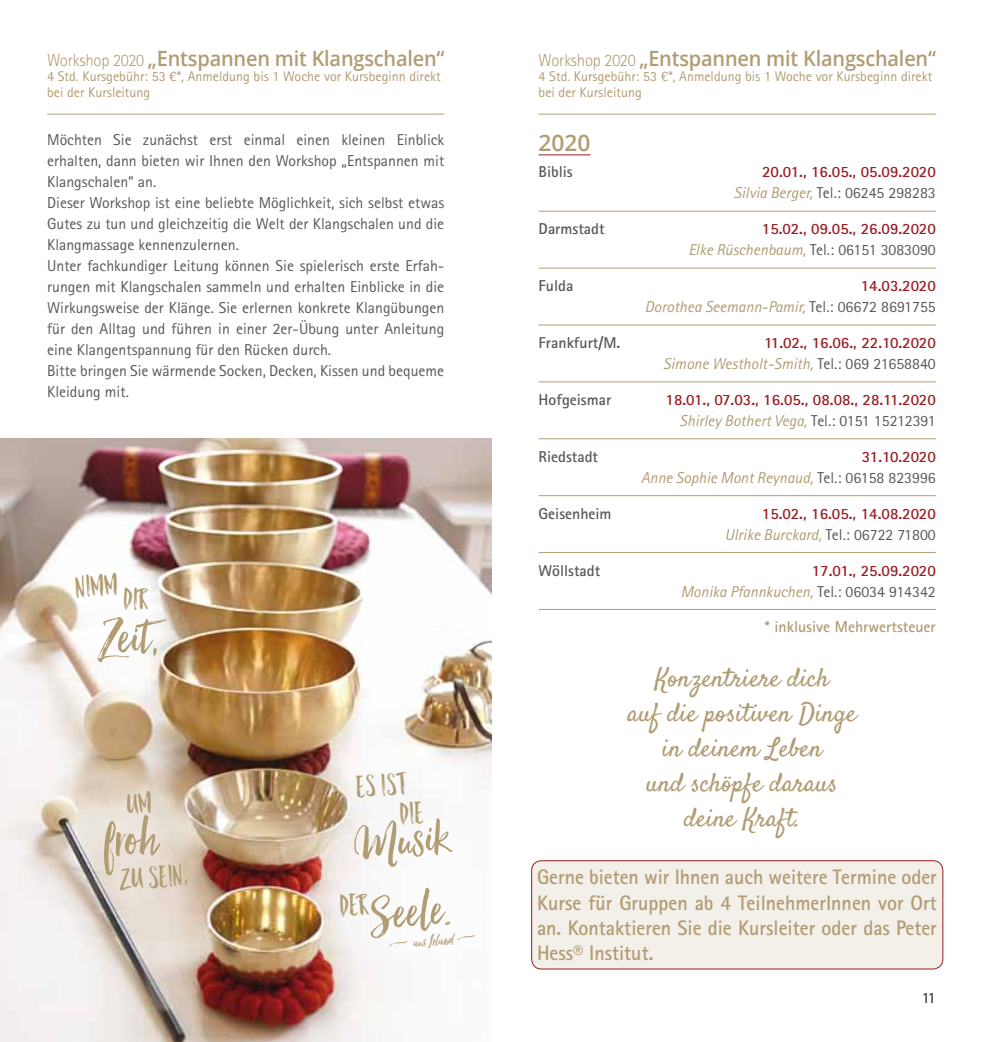
<style>
.page{position:relative;width:983px;height:1042px;background:#fff}
.page>*{position:absolute;margin:0;border:0;box-sizing:border-box;transform-origin:0 0}
.t1{font:63px "Hello Beautiful";color:#b19c73}
.t2{font:28px/30.8px "Hello Beautiful Marker";color:#b19c73}
.t3{font:26.25px/35px "Satisfy";color:#b19c73;text-align:center}
.t4{font:600 22.75px "Open Sans";color:#b19c73}
.t5{font:700 21px/25.2px "Rotis Sans Serif Std";color:#b19c73;text-align:justify;scale:.95 1}
.t6{font:600 21px "Open Sans";letter-spacing:-.01em;color:#b19c73;scale:.95 1}
.t7{font:italic 17.5px "Hello Beautiful";color:#b19c73}
.t8{font:15.75px/21px "Rotis Sans Serif Std";color:#58585a}
.t9{font:700 15.75px/21px "Rotis Sans Serif Std";color:#9b1c22;text-align:right}
.t10{font:italic 15.75px/21px "Rotis Sans Serif Std";color:#b19c73;text-align:right}
.t11{font:700 15.75px "Rotis Sans Serif Std";color:#58585a}
.t12{font:700 15.75px "Rotis Sans Serif Std";color:#b19c73}
.t13{font:14px/15.8px "Rotis Sans Serif Std";color:#b19c73}
.s1{font-family:"Rotis Sans Serif Std";font-weight:300;font-size:17.5px}
.s2{font-weight:400;font-style:italic;color:#b19c73}
.s3{font-weight:400;color:#58585a}
.s4{font-weight:700;font-style:normal;color:#9b1c22}
.s5{font-style:normal;color:#58585a}
</style>
<div class="page">
<hr style="left:538px;top:114px;width:397px;height:1px;background:#b19c73">
<hr style="left:47px;top:114px;width:397px;height:1px;background:#b19c73">
<img style="left:0;top:439px;width:491px;height:603px">
<hr style="left:538px;top:154px;width:52px;height:1px;background:#9b1c22">
<hr style="left:538px;top:211px;width:397px;height:1px;background:#b19c73">
<hr style="left:538px;top:268px;width:397px;height:1px;background:#b19c73">
<hr style="left:538px;top:324px;width:397px;height:1px;background:#b19c73">
<hr style="left:538px;top:381px;width:397px;height:1px;background:#b19c73">
<hr style="left:538px;top:438px;width:397px;height:1px;background:#b19c73">
<hr style="left:538px;top:495px;width:397px;height:1px;background:#b19c73">
<hr style="left:538px;top:552px;width:397px;height:1px;background:#b19c73">
<hr style="left:538px;top:609px;width:397px;height:1px;background:#b19c73">
<div style="left:531px;top:861px;width:411px;height:108px;background:#f3efe9;border-radius:10px"></div>
<div style="left:531px;top:860px;width:412px;height:109px;border:1px solid #9b1c22;border-radius:10px"></div>
<svg style="left:126px;top:791px;width:26px;height:23px"></svg>
<svg style="left:339px;top:893px;width:30px;height:24px"></svg>
<h3 class="t6" style="left:47px;top:44px;width:419px"><span class="s1">Workshop 2020</span> „Entspannen mit Klangschalen“</h3>
<p class="t13" style="left:47px;top:69px;width:395px">4 Std. Kursgebühr: 53 €*, Anmeldung bis 1 Woche vor Kursbeginn direkt bei der Kursleitung</p>
<p class="t8" style="left:47px;top:129px;width:398px">Möchten Sie zunächst erst einmal einen kleinen Einblick erhalten, dann bieten wir Ihnen den Workshop „Entspannen mit Klangschalen“ an.<br>Dieser Workshop ist eine beliebte Möglichkeit, sich selbst etwas Gutes zu tun und gleichzeitig die Welt der Klangschalen und die Klangmassage kennenzulernen.<br>Unter fachkundiger Leitung können Sie spielerisch erste Erfah&shy;rungen mit Klangschalen sammeln und erhalten Einblicke in die Wirkungsweise der Klänge. Sie erlernen konkrete Klangübungen für den Alltag und führen in einer 2er-Übung unter Anleitung eine Klangentspannung für den Rücken durch.<br>Bitte bringen Sie wärmende Socken, Decken, Kissen und bequeme Kleidung mit.</p>
<h2 class="t2" style="left:74px;top:570px;width:44px;rotate:-5deg">Nimm</h2>
<h1 class="t1" style="left:96px;top:605px;width:61px;rotate:-5deg">Zeit,</h1>
<h2 class="t2" style="left:124px;top:582px;width:27px">dir</h2>
<h1 class="t1" style="left:99px;top:806px;width:58px;rotate:-5deg">froh</h1>
<h2 class="t2" style="left:119px;top:863px;width:69px;rotate:-5deg">zu sein,</h2>
<h2 class="t2" style="left:396px;top:766px;width:25px;text-indent:-41px;rotate:-5deg">es ist die</h2>
<h1 class="t1" style="left:349px;top:808px;width:99px;rotate:-5deg">Musik</h1>
<h1 class="t1" style="left:366px;top:880px;width:83px;rotate:-5deg">Seele.</h1>
<p class="t7" style="left:389px;top:935px;width:86px;rotate:-5deg"><sup>c</sup> aus Irland <sup>c</sup></p>
<h3 class="t6" style="left:538px;top:44px;width:419px"><span class="s1">Workshop 2020</span> „Entspannen mit Klangschalen“</h3>
<p class="t13" style="left:538px;top:69px;width:395px">4 Std. Kursgebühr: 53 €*, Anmeldung bis 1 Woche vor Kursbeginn direkt bei der Kursleitung</p>
<h3 class="t4" style="left:538px;top:127px;width:53px">2020</h3>
<p class="t11" style="left:538px;top:162px;width:36px">Biblis</p>
<p class="t9" style="left:733px;top:161px;width:203px">20.01., 16.05., 05.09.2020<br><span class="s2">Silvia Berger,</span> <span class="s3">Tel.: 06245 298283</span></p>
<p class="t11" style="left:538px;top:219px;width:67px">Darmstadt</p>
<p class="t9" style="left:688px;top:218px;width:249px">15.02., 09.05., 26.09.2020<br><span class="s2">Elke Rüschenbaum,</span> <span class="s3">Tel.: 06151 3083090</span></p>
<p class="t11" style="left:538px;top:276px;width:36px">Fulda</p>
<p class="t10" style="left:644px;top:275px;width:292px"><span class="s4">14.03.2020<br></span>Dorothea Seemann-Pamir, <span class="s5">Tel.: 06672 8691755</span></p>
<p class="t11" style="left:538px;top:333px;width:83px">Frankfurt/M.</p>
<p class="t9" style="left:663px;top:332px;width:274px">11.02., 16.06., 22.10.2020<br><span class="s2">Simone Westholt-Smith,</span> <span class="s3">Tel.: 069 21658840</span></p>
<p class="t11" style="left:538px;top:390px;width:74px">Hofgeismar</p>
<p class="t9" style="left:665px;top:389px;width:272px">18.01., 07.03., 16.05., 08.08., 28.11.2020<br><span class="s2">Shirley Bothert Vega,</span> <span class="s3">Tel.: 0151 15212391</span></p>
<p class="t11" style="left:538px;top:446px;width:61px">Riedstadt</p>
<p class="t10" style="left:641px;top:446px;width:296px"><span class="s4">31.10.2020<br></span>Anne Sophie Mont Reynaud, <span class="s5">Tel.: 06158 823996</span></p>
<p class="t11" style="left:538px;top:503px;width:74px">Geisenheim</p>
<p class="t9" style="left:724px;top:502px;width:212px">15.02., 16.05., 14.08.2020<br><span class="s2">Ulrike Burckard,</span> <span class="s3">Tel.: 06722 71800</span></p>
<p class="t11" style="left:538px;top:560px;width:63px">Wöllstadt</p>
<p class="t10" style="left:680px;top:560px;width:256px"><span class="s4">17.01., 25.09.2020<br></span>Monika Pfannkuchen, <span class="s5">Tel.: 06034 914342</span></p>
<p class="t12" style="left:764px;top:617px;width:172px">* inklusive Mehrwertsteuer</p>
<h3 class="t3" style="left:627px;top:662px;width:230px">Konzentriere dich<br>auf die positiven Dinge in deinem Leben<br>und schöpfe daraus deine Kraft.</h3>
<h3 class="t5" style="left:537px;top:864px;width:422px">Gerne bieten wir Ihnen auch weitere Termine oder Kurse für Gruppen ab 4 TeilnehmerInnen vor Ort an. Kontaktieren Sie die Kursleiter oder das Peter Hess® Institut.</h3>
<p class="t8" style="left:921px;top:987px;width:16px">11</p>
</div>
